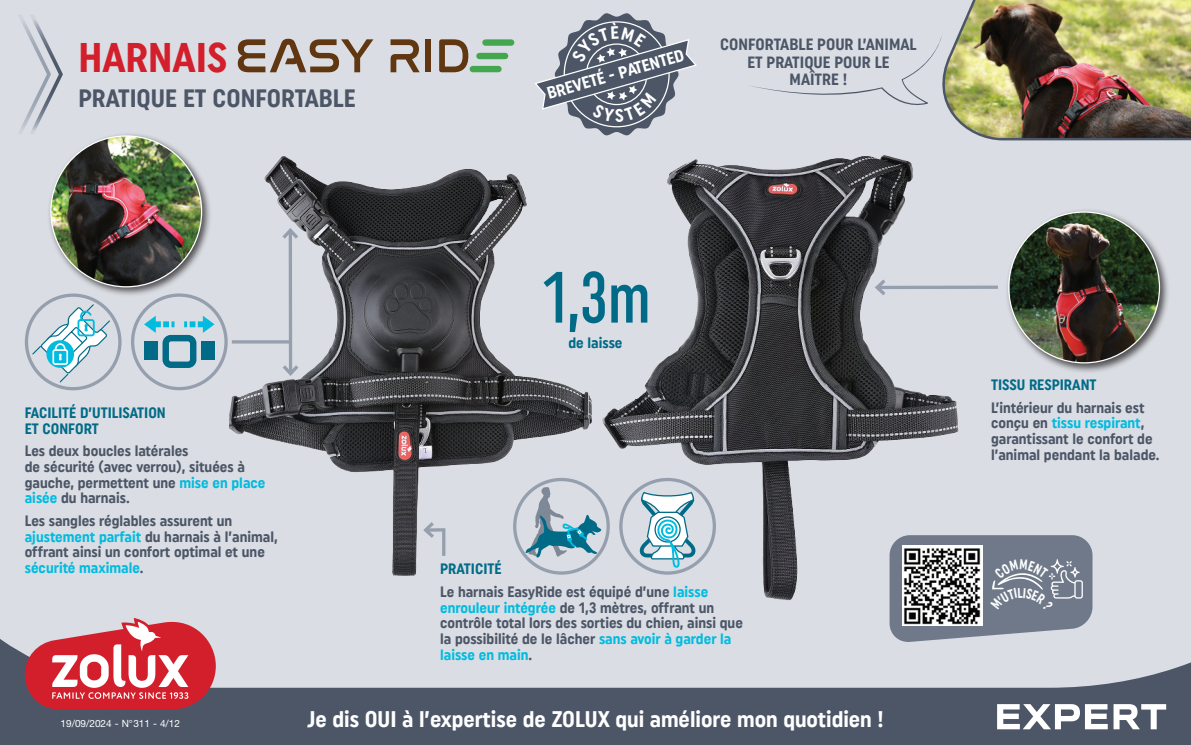
<style>
.page{position:relative;width:1191px;height:745px;background:#fff}
.page>*{position:absolute;margin:0;border:0;box-sizing:border-box;transform-origin:0 0}
.t1{font:41.25px "Uniform Condensed 4";color:#d31f2b}
.t2{font:25px "Uniform Condensed 4";color:#4c5667}
.t3{font:22.5px "Uniform Condensed 4";color:#fff}
.t4{font:16.88px "Uniform Condensed 4";color:#fff}
.t5{font:16.25px/17.5px "Uniform Condensed 4";color:#4c5667;text-align:center}
.t6{font:15px/15.6px "Uniform Condensed 4";color:#4c5667}
.t7{font:15px/15.6px "Uniform Condensed 4";color:#016b87}
.t8{font:10px "Helvetica Neue LT 55 Rm";color:#fff}
.s1{color:#02bbdf}
.s2{color:#016b87}
</style>
<div class="page">
<div style="left:0;top:0;width:1191px;height:692px;background:#dadee4"></div>
<svg style="left:0;top:639px;width:1191px;height:105px;fill:#4c5667"></svg>
<svg style="left:997px;top:703px;width:110px;height:25px"></svg>
<svg style="left:1113px;top:703px;width:53px;height:25px"></svg>
<svg style="left:18px;top:15px;width:45px;height:119px"></svg>
<svg style="left:751px;top:62px;width:175px;height:43px"></svg>
<svg style="left:238px;top:39px;width:135px;height:33px"></svg>
<svg style="left:390px;top:39px;width:30px;height:33px"></svg>
<div style="left:425px;top:39px;width:6px;height:33px;background:#603711"></div>
<svg style="left:439px;top:39px;width:29px;height:33px"></svg>
<div style="left:485px;top:39px;width:26px;height:7px;background:#44a74f"></div>
<div style="left:479px;top:53px;width:26px;height:6px;background:#44a74f"></div>
<div style="left:473px;top:66px;width:25px;height:6px;background:#44a74f"></div>
<img style="left:602px;top:155px;width:357px;height:445px">
<div style="left:131px;top:293px;width:97px;height:97px;border:3px solid #969fad;border-radius:50%"></div>
<div style="left:162px;top:335px;width:34px;height:33px;border:6px solid #016b87;border-radius:5px"></div>
<div style="left:144px;top:341px;width:14px;height:18px;background:#016b87"></div>
<div style="left:201px;top:341px;width:14px;height:18px;background:#016b87"></div>
<svg style="left:144px;top:315px;width:12px;height:18px"></svg>
<div style="left:153px;top:321px;width:8px;height:6px;background:#02bbdf"></div>
<svg style="left:163px;top:321px;width:11px;height:6px"></svg>
<svg style="left:203px;top:316px;width:11px;height:17px"></svg>
<div style="left:198px;top:321px;width:8px;height:6px;background:#02bbdf"></div>
<svg style="left:184px;top:321px;width:11px;height:6px"></svg>
<div style="left:25px;top:293px;width:97px;height:97px;border:3px solid #969fad;border-radius:50%"></div>
<svg style="left:31px;top:303px;width:80px;height:80px"></svg>
<svg style="left:591px;top:271px;width:14px;height:61px"></svg>
<svg style="left:611px;top:284px;width:36px;height:38px"></svg>
<div style="left:1004px;top:208px;width:166px;height:165px;background:#231f20;opacity:.75"></div>
<img style="left:1009px;top:212px;width:150px;height:150px">
<div style="left:47px;top:132px;width:166px;height:165px;background:#231f20;opacity:.75"></div>
<img style="left:51px;top:136px;width:151px;height:150px;border-radius:75px">
<img style="left:231px;top:156px;width:360px;height:419px">
<img style="left:229px;top:383px;width:169px;height:192px">
<svg style="left:421px;top:518px;width:26px;height:41px"></svg>
<svg style="left:889px;top:285px;width:109px;height:4px"></svg>
<svg style="left:872px;top:276px;width:17px;height:22px"></svg>
<hr style="left:289px;top:230px;width:3px;height:143px;background:#969fad">
<svg style="left:279px;top:225px;width:23px;height:17px"></svg>
<svg style="left:279px;top:361px;width:23px;height:17px"></svg>
<div style="left:513px;top:477px;width:97px;height:97px;border:3px solid #969fad;border-radius:50%"></div>
<svg style="left:525px;top:487px;width:78px;height:70px"></svg>
<div style="left:619px;top:477px;width:97px;height:97px;border:3px solid #969fad;border-radius:50%"></div>
<svg style="left:633px;top:490px;width:68px;height:78px"></svg>
<hr style="left:232px;top:340px;width:58px;height:3px;background:#969fad">
<img style="left:926px;top:0;width:265px;height:141px">
<svg style="left:25px;top:618px;width:191px;height:91px"></svg>
<svg style="left:534px;top:13px;width:163px;height:123px"></svg>
<svg style="left:889px;top:535px;width:203px;height:107px;background:#858c95"></svg>
<h1 class="t1" style="left:78px;top:33px;width:151px">HARNAIS</h1>
<h2 class="t2" style="left:78px;top:83px;width:279px">PRATIQUE ET CONFORTABLE</h2>
<p class="t4" style="left:544px;top:84px;width:143px;rotate:-16deg">BREVETÉ - PATENTED</p>
<p class="t5" style="left:720px;top:36px;width:198px">CONFORTABLE POUR L’ANIMAL<br>ET PRATIQUE POUR LE<br>MAÎTRE !</p>
<p class="t7" style="left:25px;top:404px;width:142px">FACILITÉ D’UTILISATION<br>ET CONFORT</p>
<p class="t6" style="left:25px;top:443px;width:242px">Les deux boucles latérales<br>de sécurité (avec verrou), situées à gauche, permettent une <span class="s1">mise en place aisée</span> du harnais.</p>
<p class="t6" style="left:25px;top:512px;width:254px">Les sangles réglables assurent un <span class="s1">ajustement parfait</span> du harnais à l’animal, offrant ainsi un confort optimal et une <span class="s1">sécurité maximale</span>.</p>
<p class="t8" style="left:61px;top:717px;width:121px">19/09/2024 - N°311 - 4/12</p>
<p class="t7" style="left:568px;top:334px;width:56px">de laisse</p>
<p class="t6" style="left:440px;top:557px;width:269px;line-height:22.8px"><span class="s2">PRATICITÉ<br></span>Le harnais EasyRide est équipé d’une <span class="s1">laisse</span></p>
<p class="t6" style="left:440px;top:599px;width:304px"><span class="s1">enrouleur intégrée</span> de 1,3 mètres, offrant un contrôle total lors des sorties du chien, ainsi que la possibilité de le lâcher <span class="s1">sans avoir à garder la laisse en main</span>.</p>
<h3 class="t3" style="left:307px;top:705px;width:578px">Je dis OUI à l’expertise de ZOLUX qui améliore mon quotidien !</h3>
<p class="t7" style="left:991px;top:376px;width:107px">TISSU RESPIRANT</p>
<p class="t6" style="left:991px;top:399px;width:170px">L’intérieur du harnais est conçu en <span class="s1">tissu respirant</span>, garantissant le confort de l’animal pendant la balade.</p>
</div>
